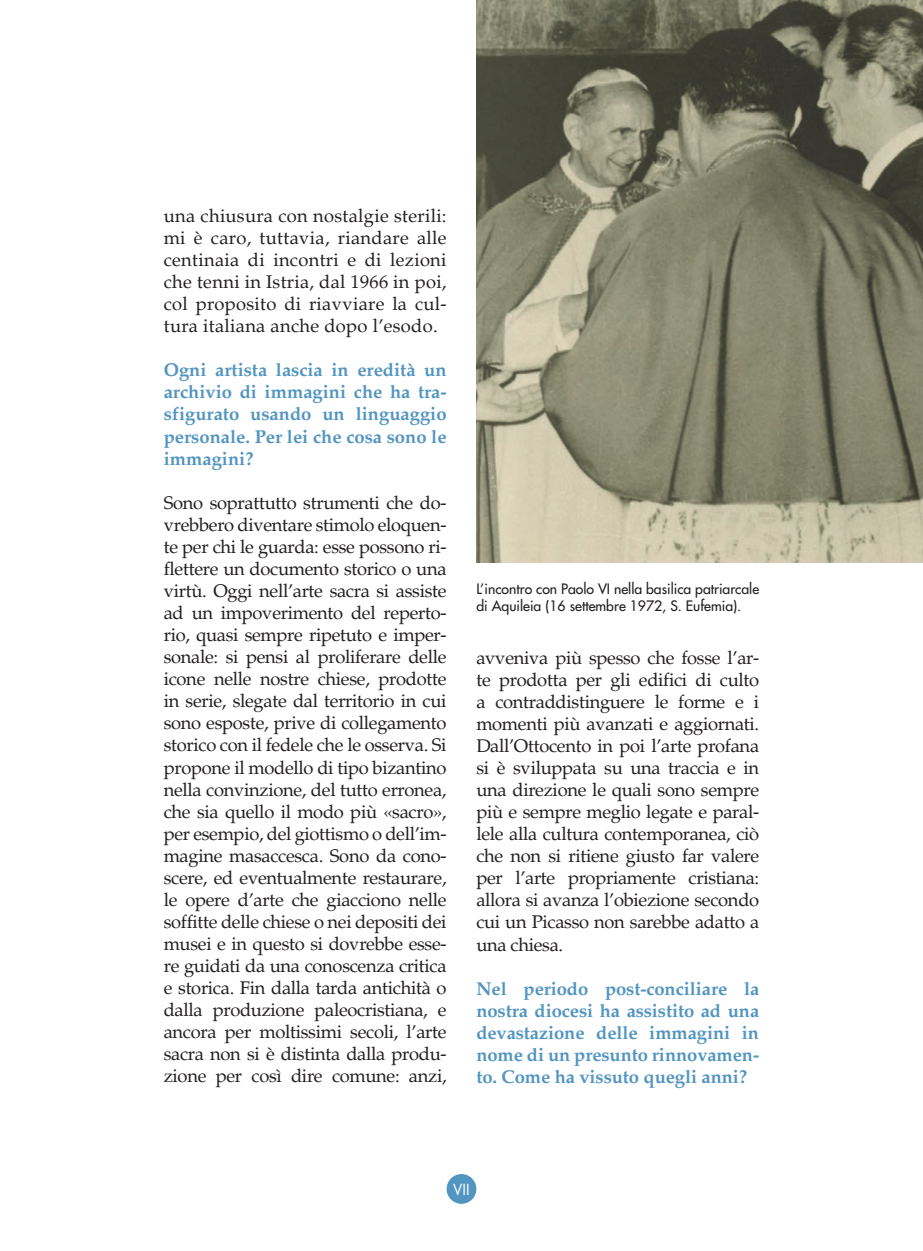
<style>
.page{position:relative;width:923px;height:1251px;background:#fff}
.page>*{position:absolute;margin:0;border:0;box-sizing:border-box;transform-origin:0 0}
.t1{font:18.38px/22.1px "Palatino";letter-spacing:-.02em;color:#231f20;text-align:justify}
.t2{font:700 18.38px/22.1px "Palatino";color:#5295c0;text-align:justify}
.t3{font:14.88px "Futura";color:#fff}
.t4{font:14px/16.8px "Futura";color:#231f20}
</style>
<div class="page">
<img style="left:476px;top:0;width:447px;height:562px">
<div style="left:446px;top:1173px;width:30px;height:30px;background:#5295c0;border-radius:50%"></div>
<p class="t1" style="left:164px;top:205px;width:284px">una chiusura con nostalgie sterili: mi è caro, tuttavia, riandare alle centinaia di incontri e di lezioni che tenni in Istria, dal 1966 in poi, col proposito di riavviare la cul&shy;tura italiana anche dopo l’esodo.</p>
<p class="t2" style="left:164px;top:359px;width:284px">Ogni artista lascia in eredità un archivio di immagini che ha tra&shy;sfigurato usando un linguaggio personale. Per lei che cosa sono le immagini?</p>
<p class="t1" style="left:164px;top:491px;width:284px">Sono soprattutto strumenti che do&shy;vrebbero diventare stimolo eloquen&shy;te per chi le guarda: esse possono ri&shy;flettere un documento storico o una virtù. Oggi nell’arte sacra si assiste ad un impoverimento del reperto&shy;rio, quasi sempre ripetuto e imper&shy;sonale: si pensi al proliferare delle icone nelle nostre chiese, prodotte in serie, slegate dal territorio in cui sono esposte, prive di collegamento storico con il fedele che le osserva. Si propone il modello di tipo bizantino nella convinzione, del tutto erronea, che sia quello il modo più «sacro», per esempio, del giottismo o dell’im&shy;magine masaccesca. Sono da cono&shy;scere, ed eventualmente restaurare, le opere d’arte che giacciono nelle soffitte delle chiese o nei depositi dei musei e in questo si dovrebbe esse&shy;re guidati da una conoscenza critica e storica. Fin dalla tarda antichità o dalla produzione paleocristiana, e ancora per moltissimi secoli, l’arte sacra non si è distinta dalla produ&shy;zione per così dire comune: anzi,</p>
<p class="t4" style="left:476px;top:580px;width:284px">L’incontro con Paolo VI nella basilica patriarcale di Aquileia (16 settembre 1972, S. Eufemia).</p>
<p class="t1" style="left:476px;top:646px;width:284px">avveniva più spesso che fosse l’ar&shy;te prodotta per gli edifici di culto a contraddistinguere le forme e i momenti più avanzati e aggiornati.<br>Dall’Ottocento in poi l’arte profana si è sviluppata su una traccia e in una direzione le quali sono sempre più e sempre meglio legate e paral&shy;lele alla cultura contemporanea, ciò che non si ritiene giusto far valere per l’arte propriamente cristiana: allora si avanza l’obiezione secondo cui un Picasso non sarebbe adatto a una chiesa.</p>
<p class="t2" style="left:476px;top:977px;width:284px">Nel periodo post-conciliare la nostra diocesi ha assistito ad una devastazione delle immagini in nome di un presunto rinnovamen&shy;to. Come ha vissuto quegli anni?</p>
<p class="t3" style="left:453px;top:1178px;width:18px">VII</p>
</div>
